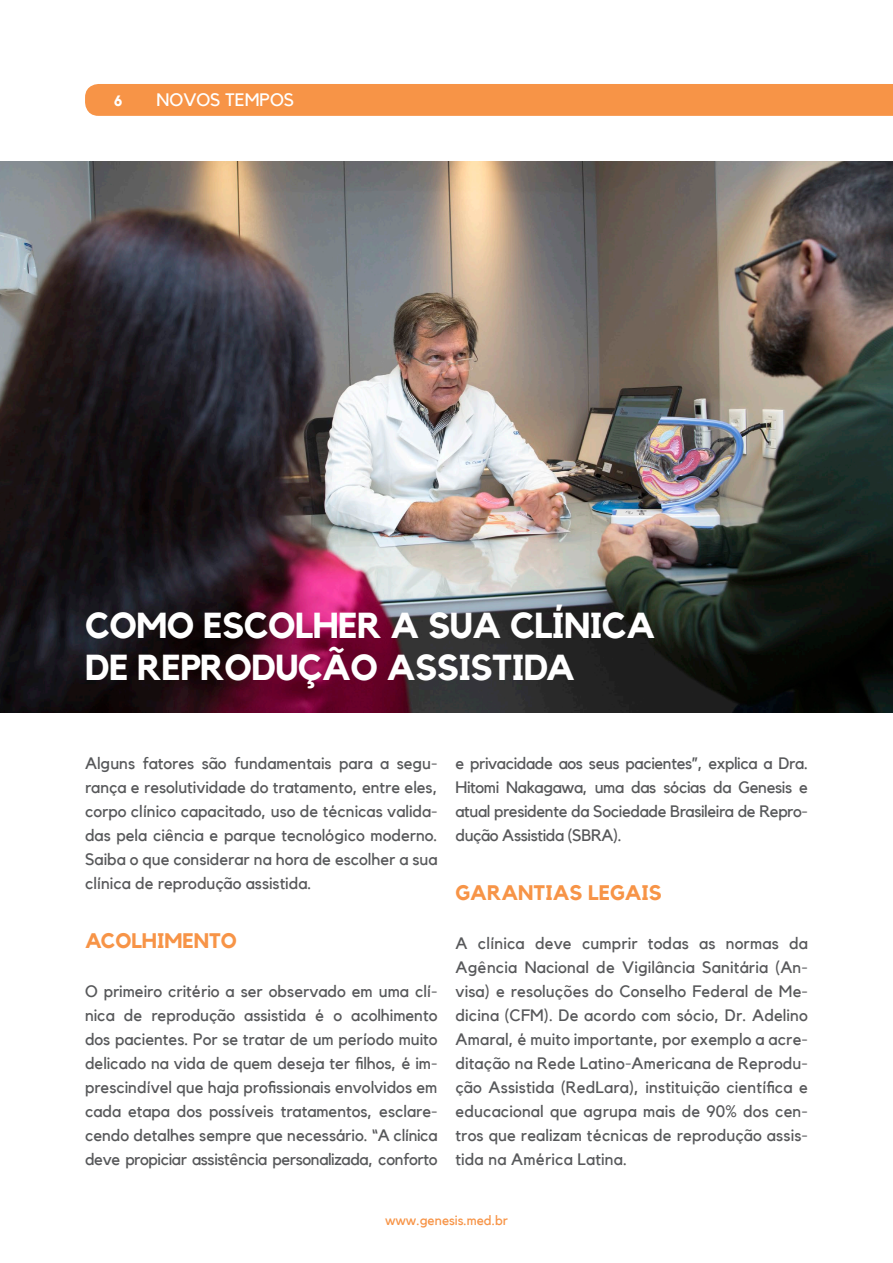
<style>
.page{position:relative;width:893px;height:1263px;background:#fff}
.page>*{position:absolute;margin:0;border:0;box-sizing:border-box;transform-origin:0 0}
.t1{font:700 36px/42px "Kollektif";letter-spacing:-.015em;color:#fff}
.t2{font:700 21px "Kollektif";color:#f79447}
.t3{font:18px "Kollektif";color:#fff}
.t4{font:16.5px/24px "Kollektif";letter-spacing:-.01em;color:#57585a;text-align:justify}
.t5{font:700 15px "Kollektif";color:#fff}
.t6{font:13.5px "Kollektif";color:#f79447}
</style>
<div class="page">
<div style="left:85px;top:84px;width:808px;height:32px;background:#f79447"></div>
<img style="left:0;top:162px;width:893px;height:550px">
<p class="t5" style="left:114px;top:92px;width:10px">6</p>
<p class="t3" style="left:156px;top:89px;width:139px">NOVOS TEMPOS</p>
<p class="t1" style="left:85px;top:604px;width:572px">COMO ESCOLHER A SUA CLÍNICA<br>DE REPRODUÇÃO ASSISTIDA</p>
<p class="t4" style="left:85px;top:751px;width:354px">Alguns fatores são fundamentais para a segu&shy;rança e resolutividade do tratamento, entre eles, corpo clínico capacitado, uso de técnicas valida&shy;das pela ciência e parque tecnológico moderno.<br>Saiba o que considerar na hora de escolher a sua clínica de reprodução assistida.</p>
<p class="t2" style="left:85px;top:929px;width:153px">ACOLHIMENTO</p>
<p class="t4" style="left:85px;top:979px;width:354px">O primeiro critério a ser observado em uma clí&shy;nica de reprodução assistida é o acolhimento dos pacientes. Por se tratar de um período muito delicado na vida de quem deseja ter filhos, é im&shy;prescindível que haja profissionais envolvidos em cada etapa dos possíveis tratamentos, esclare&shy;cendo detalhes sempre que necessário. “A clínica deve propiciar assistência personalizada, conforto</p>
<p class="t4" style="left:455px;top:751px;width:354px">e privacidade aos seus pacientes”, explica a Dra.<br>Hitomi Nakagawa, uma das sócias da Genesis e atual presidente da Sociedade Brasileira de Repro&shy;dução Assistida (SBRA).</p>
<p class="t2" style="left:455px;top:881px;width:208px">GARANTIAS LEGAIS</p>
<p class="t4" style="left:455px;top:931px;width:354px">A clínica deve cumprir todas as normas da Agência Nacional de Vigilância Sanitária (An&shy;visa) e resoluções do Conselho Federal de Me&shy;dicina (CFM). De acordo com sócio, Dr. Adelino Amaral, é muito importante, por exemplo a acre&shy;ditação na Rede Latino-Americana de Reprodu&shy;ção Assistida (RedLara), instituição científica e educacional que agrupa mais de 90% dos cen&shy;tros que realizam técnicas de reprodução assis&shy;tida na América Latina.</p>
<p class="t6" style="left:385px;top:1212px;width:124px">www.genesis.med.br</p>
</div>
